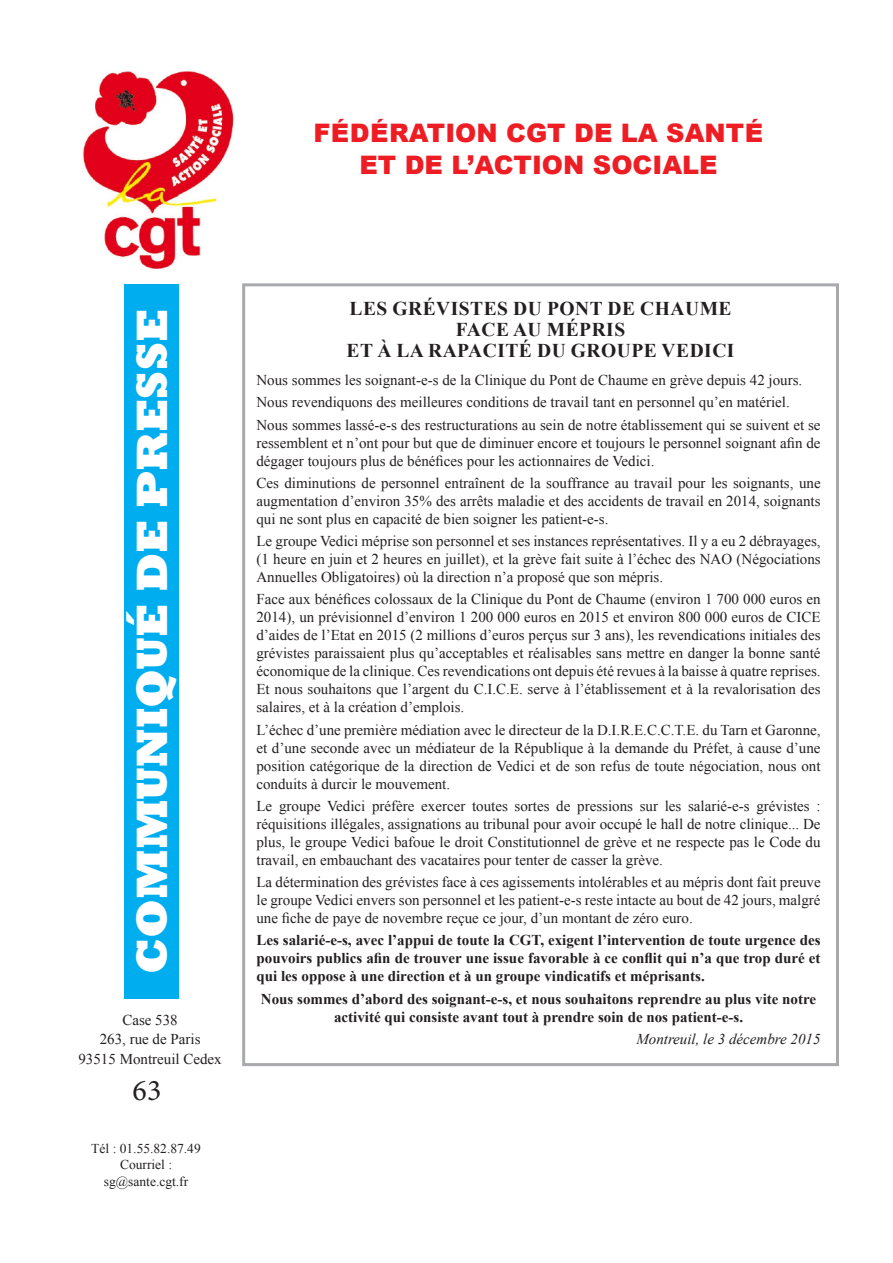
<style>
.page{position:relative;width:893px;height:1263px;background:#fff}
.page>*{position:absolute;margin:0;border:0;box-sizing:border-box;transform-origin:0 0}
.t1{font:800 45px "Rockwell";color:#fff}
.t2{font:30px "Minion Pro";color:#231f20}
.t3{font:900 25.5px "Arial";color:#ee1d23}
.titre{font:700 19.5px/21px "Times New Roman";letter-spacing:.025em;color:#231f20;text-align:center}
.txt_courant{font:15px/18px "Times New Roman";color:#231f20;text-align:justify}
.txt_courant-2{font:700 15px/18px "Times New Roman";color:#231f20;text-align:justify}
.txt_courant-3{font:italic 15px "Times New Roman";color:#231f20}
.t4{font:13.5px "Times New Roman";color:#231f20}
</style>
<div class="page">
<div style="left:242px;top:283px;width:597px;height:783px;border:3px solid #a8a9ad"></div>
<div style="left:124px;top:283px;width:55px;height:716px;background:#00aeef"></div>
<img style="left:83px;top:71px;width:151px;height:198px">
<p class="t3" style="left:314px;top:115px;width:451px">FÉDÉRATION CGT DE LA SANTÉ</p>
<p class="t3" style="left:359px;top:146px;width:360px">ET DE L’ACTION SOCIALE</p>
<p class="t1" style="left:126px;top:974px;width:667px;rotate:-90deg">COMMUNIQUÉ DE PRESSE</p>
<p class="txt_courant" style="left:122px;top:1010px;width:57px">Case 538</p>
<p class="txt_courant" style="left:100px;top:1030px;width:102px">263, rue de Paris</p>
<p class="txt_courant" style="left:78px;top:1049px;width:145px">93515 Montreuil Cedex</p>
<p class="t2" style="left:132px;top:1070px;width:31px">63</p>
<p class="t4" style="left:91px;top:1139px;width:111px">Tél : 01.55.82.87.49</p>
<p class="t4" style="left:120px;top:1155px;width:54px">Courriel :</p>
<p class="t4" style="left:104px;top:1172px;width:86px">sg@sante.cgt.fr</p>
<p class="titre" style="left:347px;top:297px;width:389px">LES GRÉVISTES DU PONT DE CHAUME<br>FACE AU MÉPRIS<br>ET À LA RAPACITÉ DU GROUPE VEDICI</p>
<p class="txt_courant" style="left:256px;top:371px;width:547px">Nous sommes les soignant-e-s de la Clinique du Pont de Chaume en grève depuis 42 jours.</p>
<p class="txt_courant" style="left:256px;top:393px;width:535px">Nous revendiquons des meilleures conditions de travail tant en personnel qu’en matériel.</p>
<p class="txt_courant" style="left:256px;top:415px;width:566px">Nous sommes lassé-e-s des restructurations au sein de notre établissement qui se suivent et se ressemblent et n’ont pour but que de diminuer encore et toujours le personnel soignant afin de dégager toujours plus de bénéfices pour les actionnaires de Vedici.</p>
<p class="txt_courant" style="left:256px;top:473px;width:566px">Ces diminutions de personnel entraînent de la souffrance au travail pour les soignants, une augmentation d’environ 35% des arrêts maladie et des accidents de travail en 2014, soignants qui ne sont plus en capacité de bien soigner les patient-e-s.</p>
<p class="txt_courant" style="left:256px;top:532px;width:566px">Le groupe Vedici méprise son personnel et ses instances représentatives. Il y a eu 2 débrayages, (1 heure en juin et 2 heures en juillet), et la grève fait suite à l’échec des NAO (Négociations Annuelles Obligatoires) où la direction n’a proposé que son mépris.</p>
<p class="txt_courant" style="left:256px;top:590px;width:566px">Face aux bénéfices colossaux de la Clinique du Pont de Chaume (environ 1 700 000 euros en 2014), un prévisionnel d’environ 1 200 000 euros en 2015 et environ 800 000 euros de CICE d’aides de l’Etat en 2015 (2 millions d’euros perçus sur 3 ans), les revendications initiales des grévistes paraissaient plus qu’acceptables et réalisables sans mettre en danger la bonne santé économique de la clinique. Ces revendications ont depuis été revues à la baisse à quatre reprises.<br>Et nous souhaitons que l’argent du C.I.C.E. serve à l’établissement et à la revalorisation des salaires, et à la création d’emplois.</p>
<p class="txt_courant" style="left:256px;top:720px;width:566px">L’échec d’une première médiation avec le directeur de la D.I.R.E.C.C.T.E. du Tarn et Garonne, et d’une seconde avec un médiateur de la République à la demande du Préfet, à cause d’une position catégorique de la direction de Vedici et de son refus de toute négociation, nous ont conduits à durcir le mouvement.</p>
<p class="txt_courant" style="left:256px;top:796px;width:566px">Le groupe Vedici préfère exercer toutes sortes de pressions sur les salarié-e-s grévistes : réquisitions illégales, assignations au tribunal pour avoir occupé le hall de notre clinique... De plus, le groupe Vedici bafoue le droit Constitutionnel de grève et ne respecte pas le Code du travail, en embauchant des vacataires pour tenter de casser la grève.</p>
<p class="txt_courant" style="left:256px;top:873px;width:566px">La détermination des grévistes face à ces agissements intolérables et au mépris dont fait preuve le groupe Vedici envers son personnel et les patient-e-s reste intacte au bout de 42 jours, malgré une fiche de paye de novembre reçue ce jour, d’un montant de zéro euro.</p>
<p class="txt_courant-2" style="left:256px;top:931px;width:566px">Les salarié-e-s, avec l’appui de toute la CGT, exigent l’intervention de toute urgence des pouvoirs publics afin de trouver une issue favorable à ce conflit qui n’a que trop duré et qui les oppose à une direction et à un groupe vindicatifs et méprisants.</p>
<p class="txt_courant-2" style="left:261px;top:989px;width:557px;text-align:center">Nous sommes d’abord des soignant-e-s, et nous souhaitons reprendre au plus vite notre activité qui consiste avant tout à prendre soin de nos patient-e-s.</p>
<p class="txt_courant-3" style="left:636px;top:1028px;width:186px">Montreuil, le 3 décembre 2015</p>
</div>
